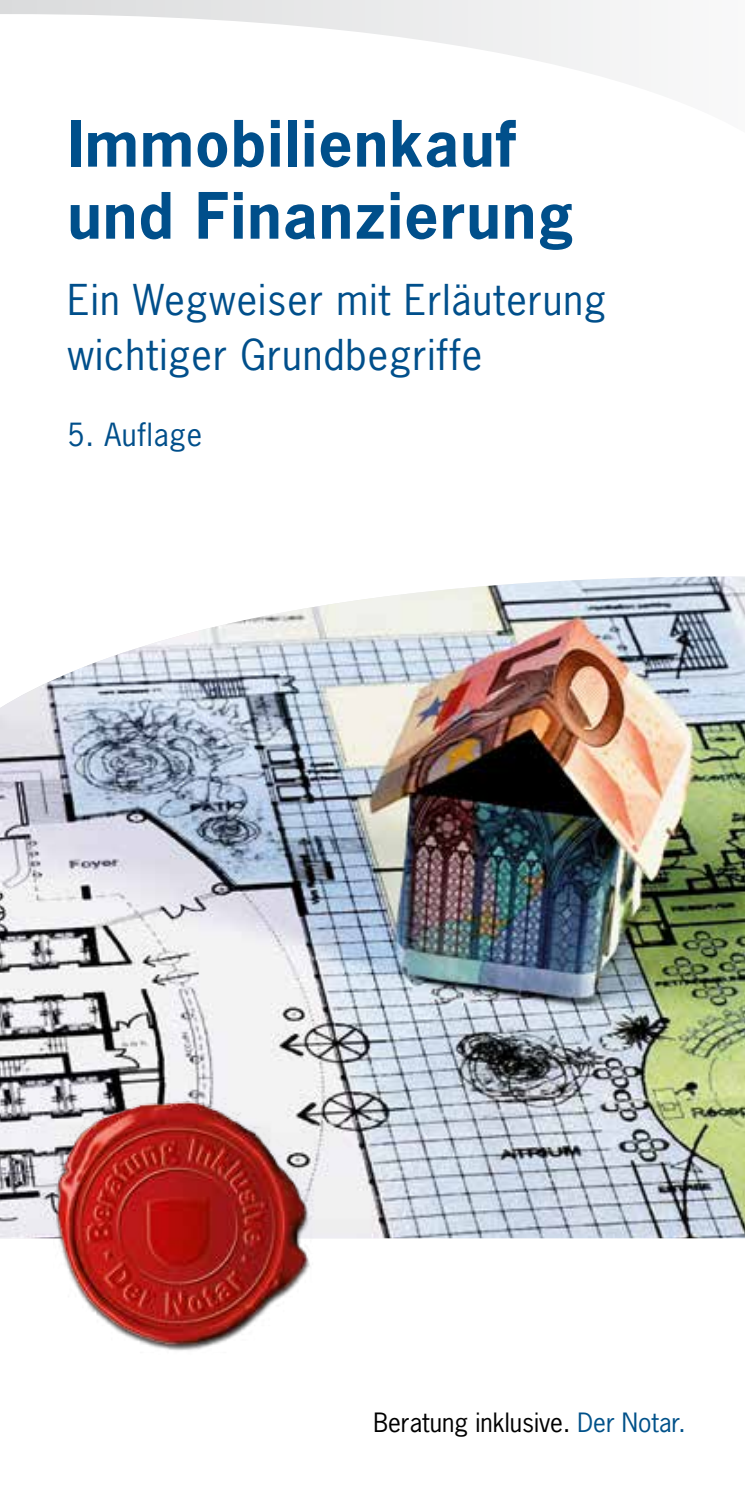
<style>
.page{position:relative;width:745px;height:1489px;background:#fff}
.page>*{position:absolute;margin:0;border:0;box-sizing:border-box;transform-origin:0 0}
.t1{font:700 60px/72px "News Gothic Std";letter-spacing:.025em;color:#004f8b}
.t2{font:40px/55px "News Gothic Std";letter-spacing:.025em;color:#004f8b}
.t3{font:30px "News Gothic Std";letter-spacing:.025em;color:#004f8b}
.t4{font:25px "News Gothic Std";color:#000}
.s1{color:#005189}
</style>
<div class="page">
<div style="left:0;top:0;width:744px;height:149px;background:linear-gradient(to right,#dadbdc,#f9f9f9)"></div>
<svg style="left:0;top:12px;width:744px;height:137px"></svg>
<img style="left:0;top:576px;width:744px;height:662px">
<img style="left:54px;top:1096px;width:262px;height:255px">
<h1 class="t1" style="left:68px;top:107px;width:507px">Immobilienkauf und Finanzierung</h1>
<p class="t2" style="left:68px;top:272px;width:540px">Ein Wegweiser mit Erläuterung wichtiger Grundbegriffe</p>
<p class="t3" style="left:68px;top:415px;width:136px">5. Auflage</p>
<p class="t4" style="left:373px;top:1406px;width:313px">Beratung inklusive. <span class="s1">Der Notar.</span></p>
</div>
